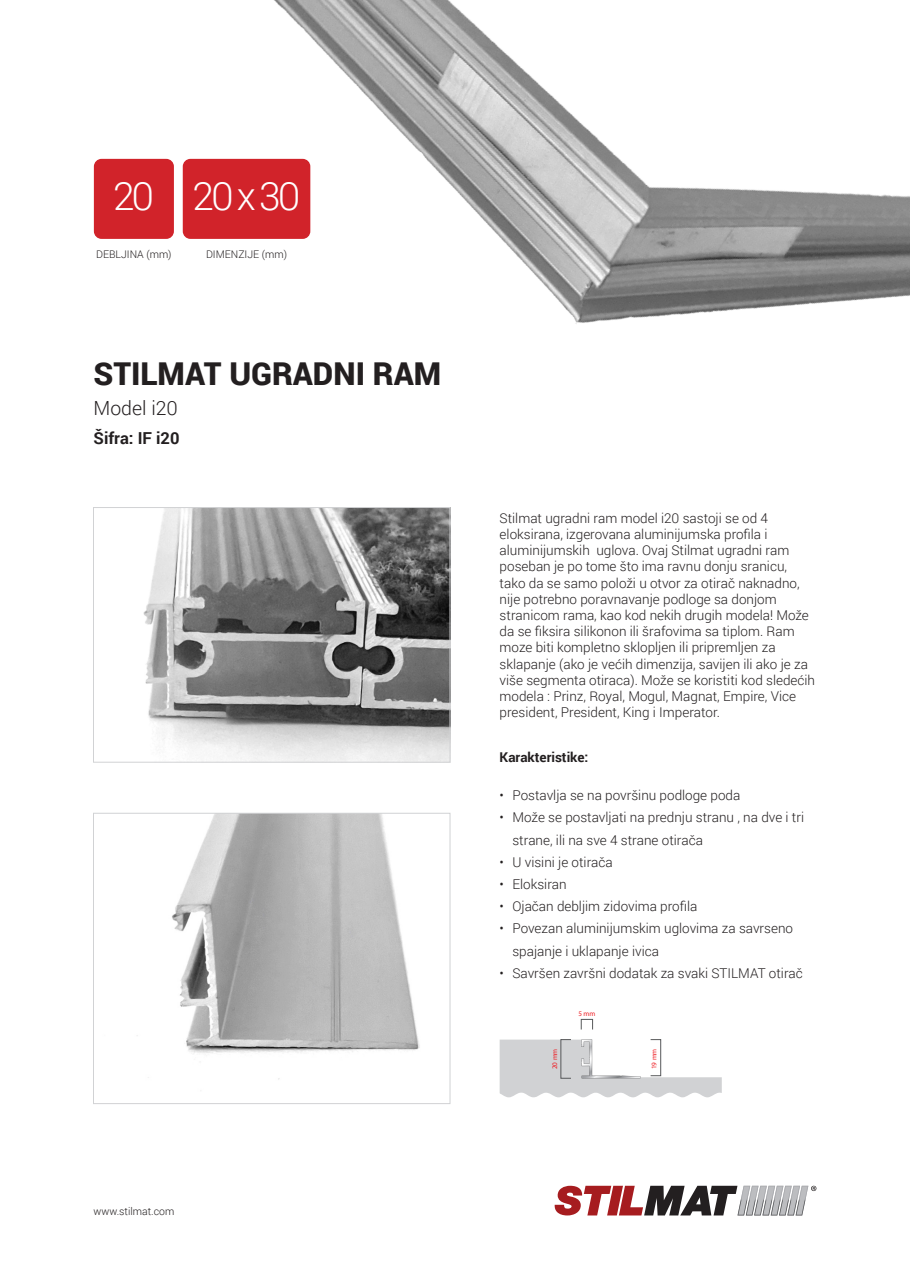
<style>
.page{position:relative;width:910px;height:1280px;background:#fff}
.page>*{position:absolute;margin:0;border:0;box-sizing:border-box;transform-origin:0 0}
.t1{font:300 39px "Roboto";color:#fff}
.t2{font:900 31.5px "Roboto";color:#231f20}
.t3{font:300 19.5px "Roboto";color:#231f20}
.t4{font:700 16.5px "Roboto";color:#231f20}
.t5{font:300 13.5px/16.2px "Roboto";color:#231f20}
.t6{font:700 13.5px "Roboto";color:#231f20}
.t7{font:300 10.5px "Roboto";color:#231f20}
.t8{font:7.05px "Myriad Pro";color:#ee1d23}
</style>
<div class="page">
<svg style="left:554px;top:1186px;width:262px;height:29px"></svg>
<img style="left:102px;top:0;width:808px;height:324px">
<img style="left:143px;top:509px;width:305px;height:251px">
<div style="left:93px;top:507px;width:357px;height:255px;border:1px solid #d1d2d4"></div>
<img style="left:137px;top:815px;width:283px;height:265px">
<div style="left:93px;top:813px;width:357px;height:291px;border:1px solid #d1d2d4"></div>
<div style="left:581px;top:1019px;width:12px;height:11px;border:1px solid #57585a"></div>
<svg style="left:500px;top:1039px;width:222px;height:59px"></svg>
<div style="left:650px;top:1039px;width:11px;height:37px;border:1px solid #57585a"></div>
<div style="left:94px;top:159px;width:80px;height:80px;background:#d1232a;border-radius:8px"></div>
<div style="left:183px;top:159px;width:127px;height:80px;background:#d1232a;border-radius:8px"></div>
<h1 class="t1" style="left:113px;top:169px;width:189px">20 20 x 30</h1>
<p class="t7" style="left:96px;top:247px;width:77px">DEBLJINA (mm)</p>
<p class="t7" style="left:206px;top:247px;width:83px">DIMENZIJE (mm)</p>
<h2 class="t2" style="left:94px;top:352px;width:349px">STILMAT UGRADNI RAM</h2>
<h3 class="t3" style="left:94px;top:394px;width:86px">Model i20</h3>
<p class="t4" style="left:94px;top:427px;width:87px">Šifra: IF i20</p>
<p class="t7" style="left:94px;top:1204px;width:82px">www.stilmat.com</p>
<p class="t5" style="left:500px;top:509px;width:317px">Stilmat ugradni ram model i20 sastoji se od 4 eloksirana, izgerovana aluminijumska profila i aluminijumskih uglova. Ovaj Stilmat ugradni ram poseban je po tome što ima ravnu donju sranicu, tako da se samo položi u otvor za otirač naknadno, nije potrebno poravnavanje podloge sa donjom stranicom rama, kao kod nekih drugih modela! Može da se fiksira silikonon ili šrafovima sa tiplom. Ram moze biti kompletno sklopljen ili pripremljen za sklapanje (ako je većih dimenzija, savijen ili ako je za više segmenta otiraca). Može se koristiti kod sledećih modela : Prinz, Royal, Mogul, Magnat, Empire, Vice president, President, King i Imperator.</p>
<p class="t6" style="left:500px;top:747px;width:90px">Karakteristike:</p>
<p class="t5" style="left:500px;top:787px;width:242px">• Postavlja se na površinu podloge poda</p>
<p class="t5" style="left:512px;top:806px;width:293px;line-height:22.2px;text-indent:-13px">• Može se postavljati na prednju stranu , na dve i tri strane, ili na sve 4 strane otirača</p>
<p class="t5" style="left:500px;top:853px;width:115px">• U visini je otirača</p>
<p class="t5" style="left:500px;top:876px;width:69px">• Eloksiran</p>
<p class="t5" style="left:500px;top:898px;width:199px">• Ojačan debljim zidovima profila</p>
<p class="t5" style="left:512px;top:917px;width:282px;line-height:22.2px;text-indent:-13px">• Povezan aluminijumskim uglovima za savrseno spajanje i uklapanje ivica</p>
<p class="t5" style="left:500px;top:964px;width:305px">• Savršen završni dodatak za svaki STILMAT otirač</p>
<p class="t8" style="left:578px;top:1009px;width:19px">5 mm</p>
<p class="t8" style="left:550px;top:1069px;width:22px;rotate:-90deg">20 mm</p>
<p class="t8" style="left:650px;top:1069px;width:22px;rotate:-90deg">19 mm</p>
</div>
